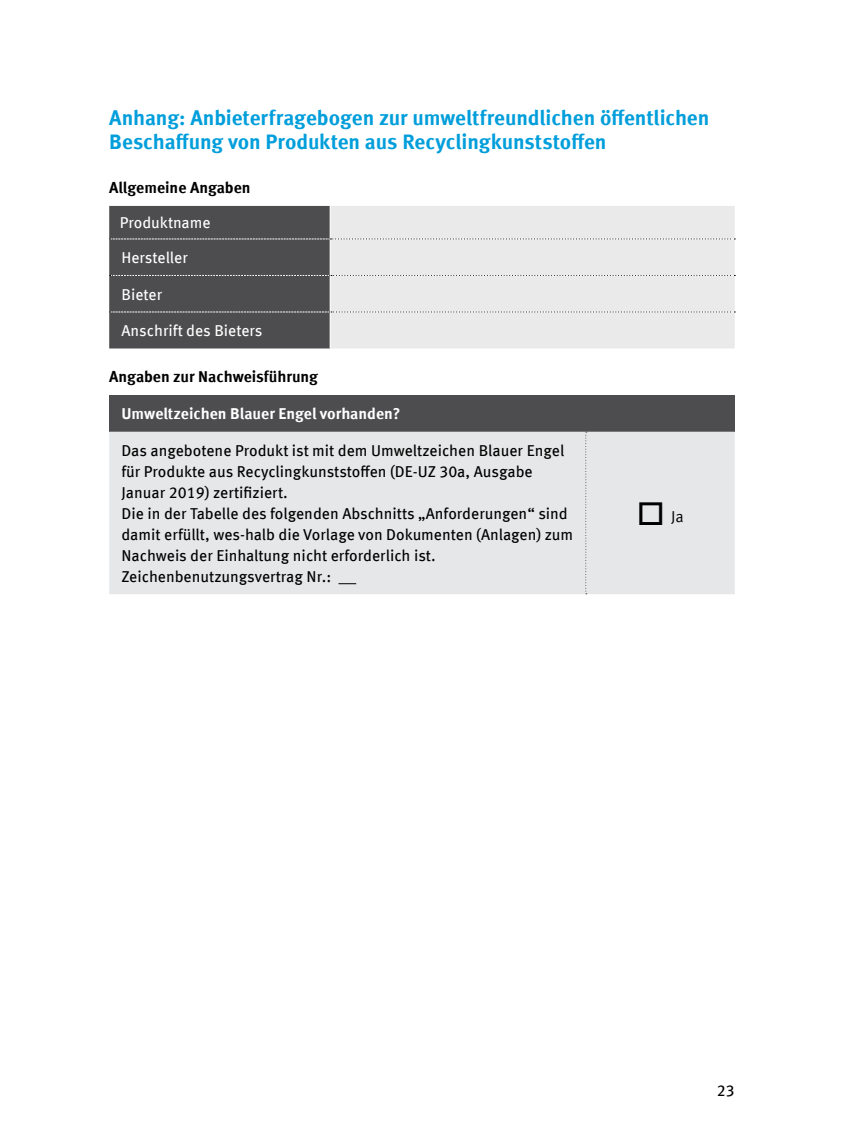
<style>
.page{position:relative;width:844px;height:1141px;background:#fff}
.page>*{position:absolute;margin:0;border:0;box-sizing:border-box;transform-origin:0 0}
.Anhang_Head{font:700 21px/24.5px "Meta Offc";letter-spacing:-.005em;color:#009edb}
.P_Tabelle_RG_Zeile{font:15.75px/21px "Meta Offc";color:#000}
.P_Tabelle_RG_Zeile-2{font:15.75px "Meta Offc";color:#fff}
.Tabelle{font:700 15.75px "Meta Offc";color:#000}
.P_Tabelle_RG_Zeile-3{font:700 15.75px "Meta Offc";color:#fff}
.Tabelle-2{font:15.75px "Meta Offc Norm";color:#000}
</style>
<div class="page">
<svg style="left:109px;top:206px;width:626px;height:142px;background:#b2b2b4"></svg>
<hr style="left:329px;top:206px;width:1px;height:33px;background:#fff">
<hr style="left:329px;top:239px;width:1px;height:36px;background:#fff">
<hr style="left:329px;top:275px;width:1px;height:37px;background:#fff">
<hr style="left:329px;top:312px;width:1px;height:36px;background:#fff">
<div style="left:109px;top:395px;width:625px;height:37px;background:#4d4d4f"></div>
<div style="left:109px;top:432px;width:625px;height:162px;background:#e6e7e8"></div>
<svg style="left:585px;top:432px;width:1px;height:162px"></svg>
<svg style="left:338px;top:583px;width:18px;height:1px"></svg>
<p class="Anhang_Head" style="left:109px;top:106px;width:601px">Anhang: Anbieterfragebogen zur umweltfreundlichen öffentlichen<br>Beschaffung von Produkten aus Recyclingkunststoffen</p>
<p class="Tabelle" style="left:109px;top:178px;width:143px">Allgemeine Angaben</p>
<p class="P_Tabelle_RG_Zeile-2" style="left:120px;top:214px;width:92px">Produktname</p>
<p class="P_Tabelle_RG_Zeile-2" style="left:121px;top:249px;width:68px">Hersteller</p>
<p class="P_Tabelle_RG_Zeile-2" style="left:121px;top:285px;width:42px">Bieter</p>
<p class="P_Tabelle_RG_Zeile-2" style="left:121px;top:322px;width:142px">Anschrift des Bieters</p>
<p class="Tabelle" style="left:109px;top:368px;width:210px">Angaben zur Nachweisführung</p>
<p class="P_Tabelle_RG_Zeile-3" style="left:121px;top:405px;width:280px">Umweltzeichen Blauer Engel vorhanden?</p>
<p class="P_Tabelle_RG_Zeile" style="left:121px;top:440px;width:444px">Das angebotene Produkt ist mit dem Umweltzeichen Blauer Engel für Produkte aus Recyclingkunststoffen (DE-UZ 30a, Ausgabe<br>Januar 2019) zertifiziert.</p>
<p class="P_Tabelle_RG_Zeile" style="left:121px;top:503px;width:453px">Die in der Tabelle des folgenden Abschnitts „Anforderungen“ sind damit erfüllt, wes-halb die Vorlage von Dokumenten (Anlagen) zum<br>Nachweis der Einhaltung nicht erforderlich ist.</p>
<p class="P_Tabelle_RG_Zeile" style="left:121px;top:566px;width:211px">Zeichenbenutzungsvertrag Nr.:</p>
<p class="Tabelle-2" style="left:636px;top:507px;width:49px">□ Ja</p>
<p class="P_Tabelle_RG_Zeile" style="left:716px;top:1080px;width:19px">23</p>
</div>
